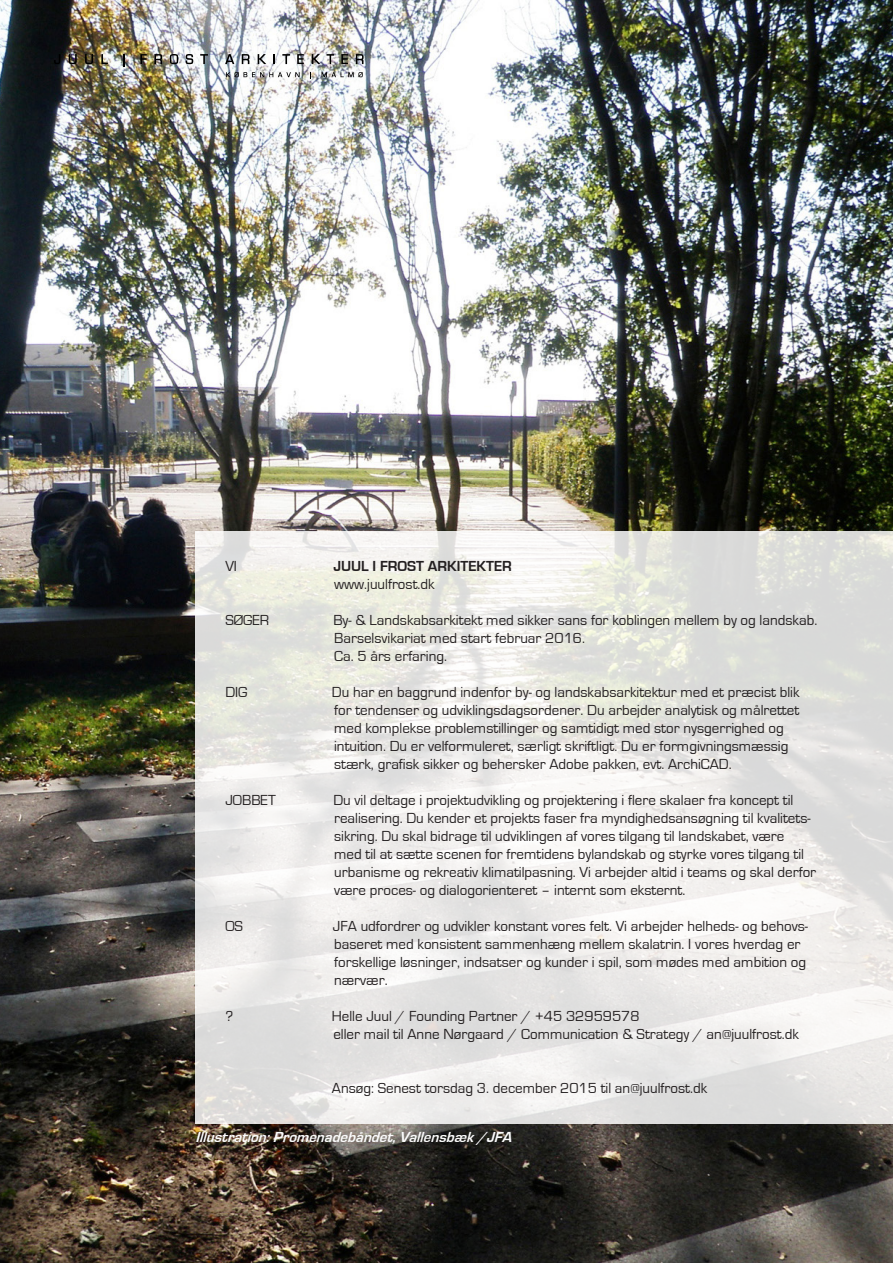
<style>
.page{position:relative;width:893px;height:1263px;background:#fff}
.page>*{position:absolute;margin:0;border:0;box-sizing:border-box;transform-origin:0 0}
.t1{font:15px/18px "Eurostile";color:#231f20}
.t2{font:italic 700 15px "Eurostile";color:#fcfcfc}
.t3{font:700 15px/18px "Eurostile";color:#231f20}
.s1{font-weight:400}
</style>
<div class="page">
<img style="left:0;top:0;width:893px;height:1263px">
<svg style="left:196px;top:531px;width:697px;height:593px"></svg>
<svg style="left:321px;top:72px;width:42px;height:5px"></svg>
<svg style="left:226px;top:72px;width:74px;height:5px"></svg>
<svg style="left:85px;top:54px;width:8px;height:10px"></svg>
<svg style="left:69px;top:54px;width:8px;height:10px"></svg>
<svg style="left:54px;top:54px;width:6px;height:10px"></svg>
<svg style="left:124px;top:54px;width:1px;height:12px"></svg>
<svg style="left:186px;top:54px;width:7px;height:10px"></svg>
<svg style="left:341px;top:54px;width:7px;height:10px"></svg>
<svg style="left:326px;top:54px;width:8px;height:10px"></svg>
<svg style="left:312px;top:54px;width:8px;height:10px"></svg>
<svg style="left:297px;top:54px;width:7px;height:10px"></svg>
<svg style="left:282px;top:54px;width:8px;height:10px"></svg>
<svg style="left:273px;top:54px;width:2px;height:10px"></svg>
<svg style="left:258px;top:54px;width:8px;height:10px"></svg>
<svg style="left:225px;top:54px;width:9px;height:10px"></svg>
<svg style="left:200px;top:54px;width:8px;height:10px"></svg>
<svg style="left:140px;top:54px;width:7px;height:10px"></svg>
<svg style="left:101px;top:54px;width:7px;height:10px"></svg>
<svg style="left:170px;top:54px;width:8px;height:10px"></svg>
<svg style="left:356px;top:54px;width:8px;height:10px"></svg>
<svg style="left:242px;top:54px;width:8px;height:10px"></svg>
<svg style="left:154px;top:54px;width:8px;height:10px"></svg>
<p class="t1" style="left:225px;top:558px;width:13px">VI</p>
<p class="t3" style="left:333px;top:558px;width:180px">JUUL I FROST ARKITEKTER <span class="s1">www.juulfrost.dk</span></p>
<p class="t1" style="left:225px;top:612px;width:45px">SØGER</p>
<p class="t1" style="left:333px;top:612px;width:485px">By- &amp; Landskabsarkitekt med sikker sans for koblingen mellem by og landskab.</p>
<p class="t1" style="left:334px;top:630px;width:252px">Barselsvikariat med start februar 2016.</p>
<p class="t1" style="left:334px;top:648px;width:114px">Ca. 5 års erfaring.</p>
<p class="t1" style="left:225px;top:684px;width:24px">DIG</p>
<p class="t1" style="left:332px;top:684px;width:469px">Du har en baggrund indenfor by- og landskabsarkitektur med et præcist blik</p>
<p class="t1" style="left:334px;top:702px;width:467px">for tendenser og udviklingsdagsordener. Du arbejder analytisk og målrettet med komplekse problemstillinger og samtidigt med stor nysgerrighed og</p>
<p class="t1" style="left:334px;top:738px;width:456px">intuition. Du er velformuleret, særligt skriftligt. Du er formgivningsmæssig stærk, grafisk sikker og behersker Adobe pakken, evt. ArchiCAD.</p>
<p class="t1" style="left:225px;top:792px;width:52px">JOBBET</p>
<p class="t1" style="left:333px;top:792px;width:461px">Du vil deltage i projektudvikling og projektering i flere skalaer fra koncept til</p>
<p class="t1" style="left:334px;top:810px;width:478px">realisering. Du kender et projekts faser fra myndighedsansøgning til kvalitets-</p>
<p class="t1" style="left:334px;top:828px;width:452px">sikring. Du skal bidrage til udviklingen af vores tilgang til landskabet, være</p>
<p class="t1" style="left:334px;top:846px;width:484px">med til at sætte scenen for fremtidens bylandskab og styrke vores tilgang til urbanisme og rekreativ klimatilpasning. Vi arbejder altid i teams og skal derfor være proces- og dialogorienteret – internt som eksternt.</p>
<p class="t1" style="left:225px;top:918px;width:19px">OS</p>
<p class="t1" style="left:333px;top:918px;width:477px">JFA udfordrer og udvikler konstant vores felt. Vi arbejder helheds- og behovs-</p>
<p class="t1" style="left:334px;top:936px;width:468px">baseret med konsistent sammenhæng mellem skalatrin. I vores hverdag er</p>
<p class="t1" style="left:334px;top:954px;width:474px">forskellige løsninger, indsatser og kunder i spil, som mødes med ambition og</p>
<p class="t1" style="left:334px;top:972px;width:55px">nærvær.</p>
<p class="t1" style="left:225px;top:1008px;width:9px">?</p>
<p class="t1" style="left:332px;top:1008px;width:309px">Helle Juul / Founding Partner / +45 32959578</p>
<p class="t1" style="left:333px;top:1026px;width:467px">eller mail til Anne Nørgaard / Communication &amp; Strategy / an@juulfrost.dk</p>
<p class="t1" style="left:332px;top:1080px;width:377px">Ansøg: Senest torsdag 3. december 2015 til an@juulfrost.dk</p>
<p class="t2" style="left:196px;top:1129px;width:322px">Illustration:Promenadebåndet,Vallensbæk/JFA</p>
</div>
